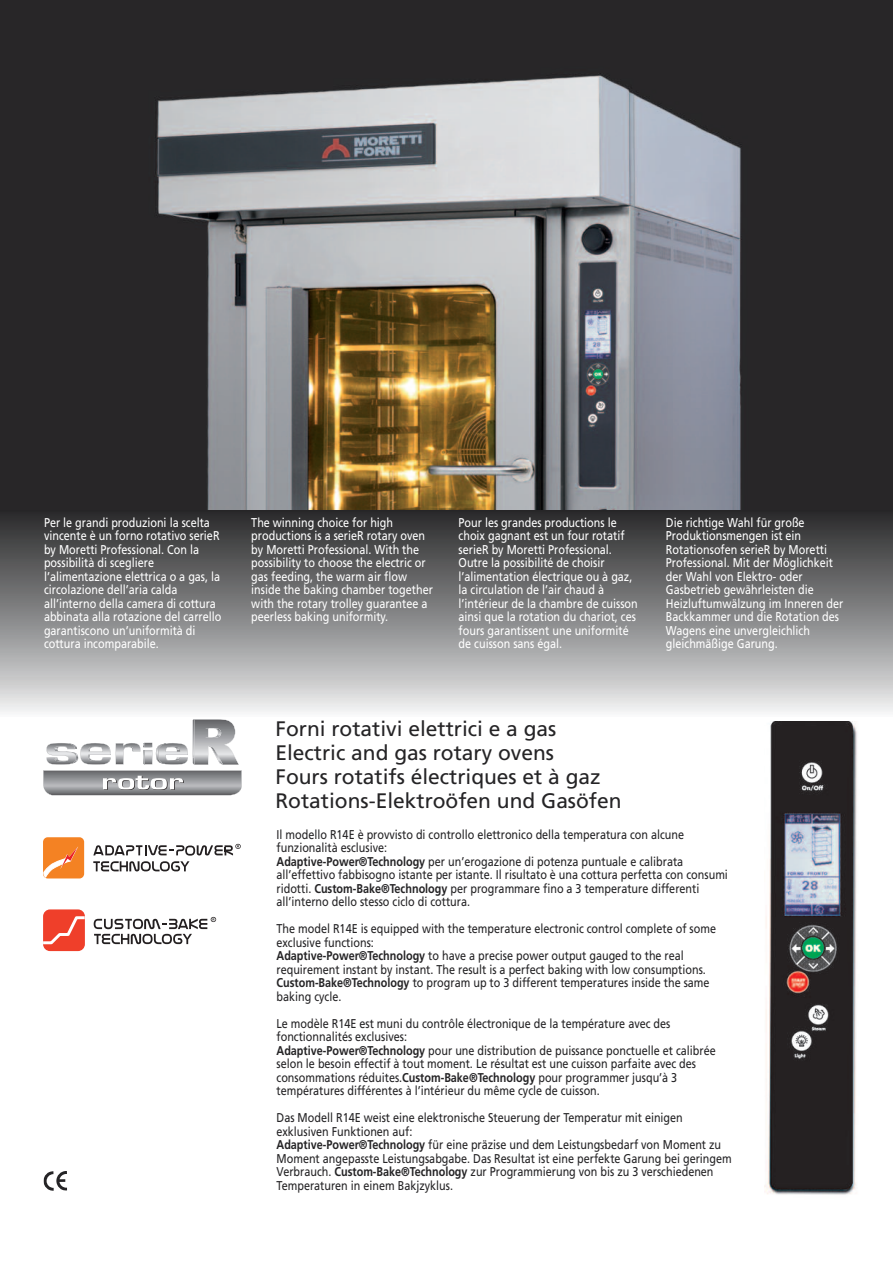
<style>
.page{position:relative;width:893px;height:1263px;background:#fff}
.page>*{position:absolute;margin:0;border:0;box-sizing:border-box;transform-origin:0 0}
.t1{font:21px/24px "Frutiger";color:#252426}
.t2{font:12.75px/13.5px "Frutiger";color:#252426;scale:.85 1}
.t3{font:12.75px/13.5px "Frutiger";color:#fff;scale:.85 1}
.s1{font-weight:700}
</style>
<div class="page">
<img style="left:0;top:0;width:893px;height:510px">
<img style="left:765px;top:721px;width:92px;height:474px">
<svg style="left:43px;top:1171px;width:24px;height:20px"></svg>
<div style="left:0;top:510px;width:893px;height:206px;background:linear-gradient(to bottom,#242426,#ececed)"></div>
<svg style="left:43px;top:719px;width:199px;height:76px"></svg>
<img style="left:54px;top:746px;width:57px;height:18px">
<img style="left:123px;top:719px;width:98px;height:38px">
<img style="left:167px;top:757px;width:27px;height:8px">
<svg style="left:94px;top:917px;width:122px;height:27px"></svg>
<div style="left:43px;top:909px;width:42px;height:42px;background:#ef3f2a;border-radius:7px"></div>
<svg style="left:43px;top:915px;width:42px;height:31px"></svg>
<div style="left:45px;top:839px;width:38px;height:38px;background:#f48223;border-radius:3px"></div>
<div style="left:43px;top:837px;width:41px;height:41px;border:3px solid #f48223;border-radius:3px"></div>
<svg style="left:43px;top:846px;width:35px;height:31px"></svg>
<svg style="left:93px;top:844px;width:148px;height:27px"></svg>
<p class="t3" style="left:44px;top:516px;width:210px">Per le grandi produzioni la scelta vincente è un forno rotativo serieR by Moretti Professional. Con la possibilità di scegliere l’alimentazione elettrica o a gas, la circolazione dell’aria calda all’interno della camera di cottura abbinata alla rotazione del carrello garantiscono un’uniformità di cottura incomparabile.</p>
<p class="t3" style="left:251px;top:516px;width:215px">The winning choice for high productions is a serieR rotary oven by Moretti Professional. With the possibility to choose the electric or gas feeding, the warm air flow inside the baking chamber together with the rotary trolley guarantee a peerless baking uniformity.</p>
<p class="t3" style="left:459px;top:516px;width:212px">Pour les grandes productions le choix gagnant est un four rotatif serieR by Moretti Professional.<br>Outre la possibilité de choisir l’alimentation électrique ou à gaz, la circulation de l’air chaud à l’intérieur de la chambre de cuisson ainsi que la rotation du chariot, ces fours garantissent une uniformité de cuisson sans égal.</p>
<p class="t3" style="left:666px;top:516px;width:210px">Die richtige Wahl für große<br>Produktionsmengen ist ein<br>Rotationsofen serieR by Moretti<br>Professional. Mit der Möglichkeit der Wahl von Elektro- oder<br>Gasbetrieb gewährleisten die<br>Heizluftumwälzung im Inneren der<br>Backkammer und die Rotation des<br>Wagens eine unvergleichlich gleichmäßige Garung.</p>
<h1 class="t1" style="left:275px;top:718px;width:348px">Forni rotativi elettrici e a gas Electric and gas rotary ovens<br>Fours rotatifs électriques et à gaz Rotations-Elektroöfen und Gasöfen</h1>
<p class="t2" style="left:276px;top:828px;width:533px">Il modello R14E è provvisto di controllo elettronico della temperatura con alcune funzionalità esclusive:<br><span class="s1">Adaptive-Power®Technology</span> per un’erogazione di potenza puntuale e calibrata all’effettivo fabbisogno istante per istante. Il risultato è una cottura perfetta con consumi ridotti. <span class="s1">Custom-Bake®Technology</span> per programmare fino a 3 temperature differenti all’interno dello stesso ciclo di cottura.</p>
<p class="t2" style="left:277px;top:923px;width:519px">The model R14E is equipped with the temperature electronic control complete of some exclusive functions:<br><span class="s1">Adaptive-Power®Technology</span> to have a precise power output gauged to the real requirement instant by instant. The result is a perfect baking with low consumptions.<br><span class="s1">Custom-Bake®Technology</span> to program up to 3 different temperatures inside the same baking cycle.</p>
<p class="t2" style="left:277px;top:1017px;width:518px">Le modèle R14E est muni du contrôle électronique de la température avec des fonctionnalités exclusives:<br><span class="s1">Adaptive-Power®Technology</span> pour une distribution de puissance ponctuelle et calibrée selon le besoin effectif à tout moment. Le résultat est une cuisson parfaite avec des consommations réduites.<span class="s1">Custom-Bake®Technology</span> pour programmer jusqu’à 3 températures différentes à l’intérieur du même cycle de cuisson.</p>
<p class="t2" style="left:277px;top:1112px;width:537px">Das Modell R14E weist eine elektronische Steuerung der Temperatur mit einigen exklusiven Funktionen auf:<br><span class="s1">Adaptive-Power®Technology</span> für eine präzise und dem Leistungsbedarf von Moment zu Moment angepasste Leistungsabgabe. Das Resultat ist eine perfekte Garung bei geringem Verbrauch. <span class="s1">Custom-Bake®Technology</span> zur Programmierung von bis zu 3 verschiedenen Temperaturen in einem Bakjzyklus.</p>
</div>
